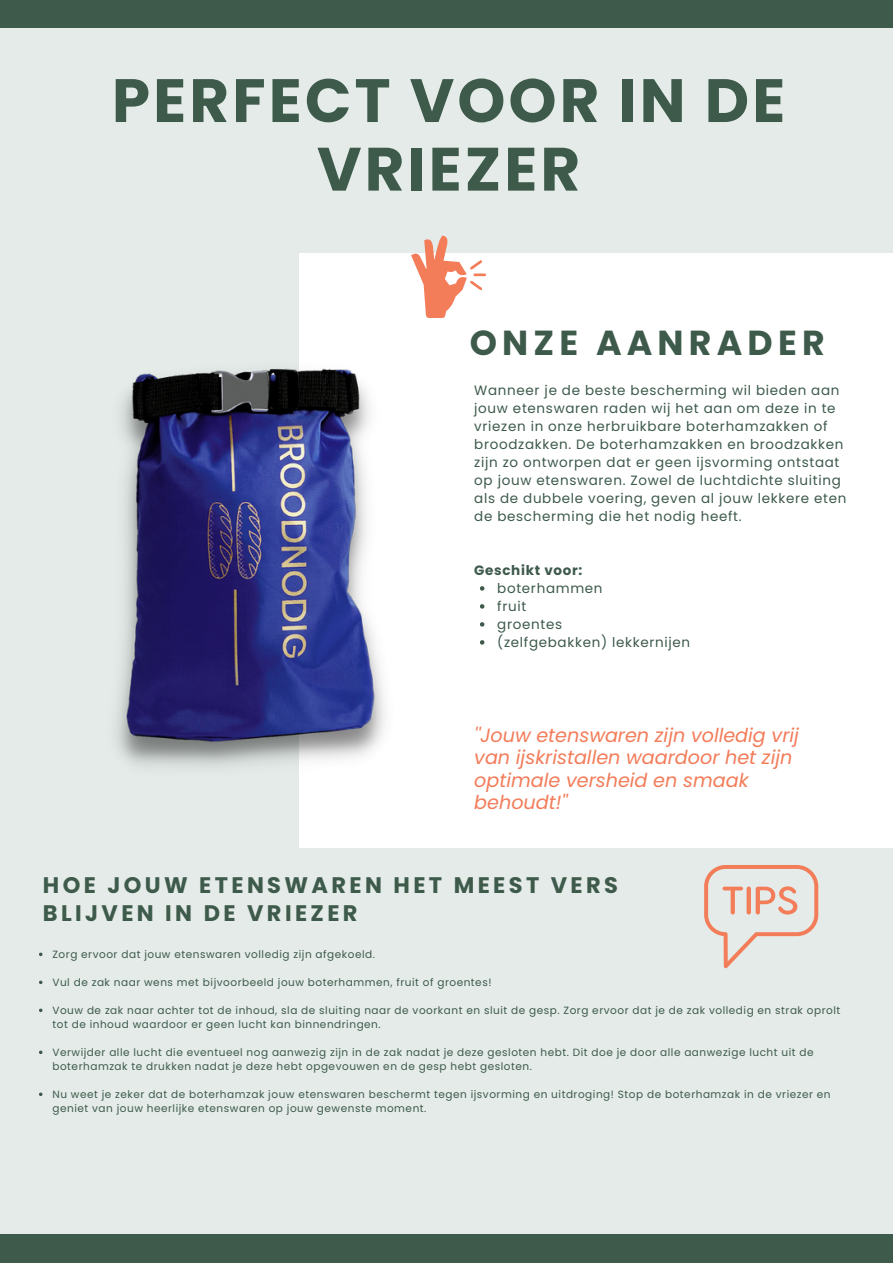
<style>
.page{position:relative;width:893px;height:1264px;background:#fff}
.page>*{position:absolute;margin:0;border:0;box-sizing:border-box;transform-origin:0 0}
.t1{font:700 61.05px/68.6px "Poppins";letter-spacing:.05em;color:#3d5a4b;text-align:center}
.t2{font:700 34.65px "Poppins";letter-spacing:.15em;color:#3d5a4b}
.t3{font:700 22.5px/28px "Poppins";letter-spacing:.15em;color:#3d5a4b}
.t4{font:italic 19.2px/22.5px "Poppins";color:#f37c59}
.t5{font:13.5px/18px "Poppins";letter-spacing:.05em;color:#3d5a4b}
.t6{font:700 13.5px "Poppins";letter-spacing:.05em;color:#3d5a4b}
.t7{font:10.5px/14px "Poppins";letter-spacing:.05em;color:#3d5a4b}
</style>
<div class="page">
<div style="left:0;top:28px;width:892px;height:224px;background:#e4ebe8"></div>
<div style="left:0;top:0;width:892px;height:27px;background:#3d5a4b"></div>
<div style="left:0;top:848px;width:892px;height:414px;background:#e4ebe8"></div>
<div style="left:0;top:1234px;width:892px;height:28px;background:#3d5a4b"></div>
<svg style="left:704px;top:865px;width:114px;height:103px"></svg>
<img style="left:0;top:235px;width:704px;height:613px">
<svg style="left:480px;top:586px;width:4px;height:4px"></svg>
<svg style="left:480px;top:604px;width:4px;height:4px"></svg>
<svg style="left:480px;top:622px;width:4px;height:4px"></svg>
<svg style="left:480px;top:640px;width:4px;height:4px"></svg>
<svg style="left:39px;top:1092px;width:3px;height:4px"></svg>
<p class="t1" style="left:112px;top:66px;width:674px">PERFECT VOOR IN DE<br>VRIEZER</p>
<p class="t2" style="left:469px;top:318px;width:356px">ONZE AANRADER</p>
<p class="t5" style="left:474px;top:381px;width:373px">Wanneer je de beste bescherming wil bieden aan jouw etenswaren raden wij het aan om deze in te vriezen in onze herbruikbare boterhamzakken of broodzakken. De boterhamzakken en broodzakken zijn zo ontworpen dat er geen ijsvorming ontstaat op jouw etenswaren. Zowel de luchtdichte sluiting als de dubbele voering, geven al jouw lekkere eten de bescherming die het nodig heeft.</p>
<p class="t6" style="left:474px;top:560px;width:110px">Geschikt voor:</p>
<p class="t5" style="left:497px;top:579px;width:107px">boterhammen</p>
<p class="t5" style="left:497px;top:597px;width:31px">fruit</p>
<p class="t5" style="left:497px;top:615px;width:66px">groentes</p>
<p class="t5" style="left:497px;top:633px;width:194px">(zelfgebakken) lekkernijen</p>
<p class="t4" style="left:474px;top:724px;width:326px">''Jouw etenswaren zijn volledig vrij van ijskristallen waardoor het zijn optimale versheid en smaak behoudt!''</p>
<p class="t3" style="left:43px;top:871px;width:576px">HOE JOUW ETENSWAREN HET MEEST VERS<br>BLIJVEN IN DE VRIEZER</p>
<p class="t7" style="left:52px;top:947px;width:324px">Zorg ervoor dat jouw etenswaren volledig zijn afgekoeld.</p>
<p class="t7" style="left:52px;top:975px;width:440px">Vul de zak naar wens met bijvoorbeeld jouw boterhammen, fruit of groentes!</p>
<p class="t7" style="left:52px;top:1003px;width:789px">Vouw de zak naar achter tot de inhoud, sla de sluiting naar de voorkant en sluit de gesp. Zorg ervoor dat je de zak volledig en strak oprolt tot de inhoud waardoor er geen lucht kan binnendringen.</p>
<p class="t7" style="left:52px;top:1045px;width:762px">Verwijder alle lucht die eventueel nog aanwezig zijn in de zak nadat je deze gesloten hebt. Dit doe je door alle aanwezige lucht uit de boterhamzak te drukken nadat je deze hebt opgevouwen en de gesp hebt gesloten.</p>
<p class="t7" style="left:52px;top:1087px;width:779px">Nu weet je zeker dat de boterhamzak jouw etenswaren beschermt tegen ijsvorming en uitdroging! Stop de boterhamzak in de vriezer en geniet van jouw heerlijke etenswaren op jouw gewenste moment.</p>
</div>
